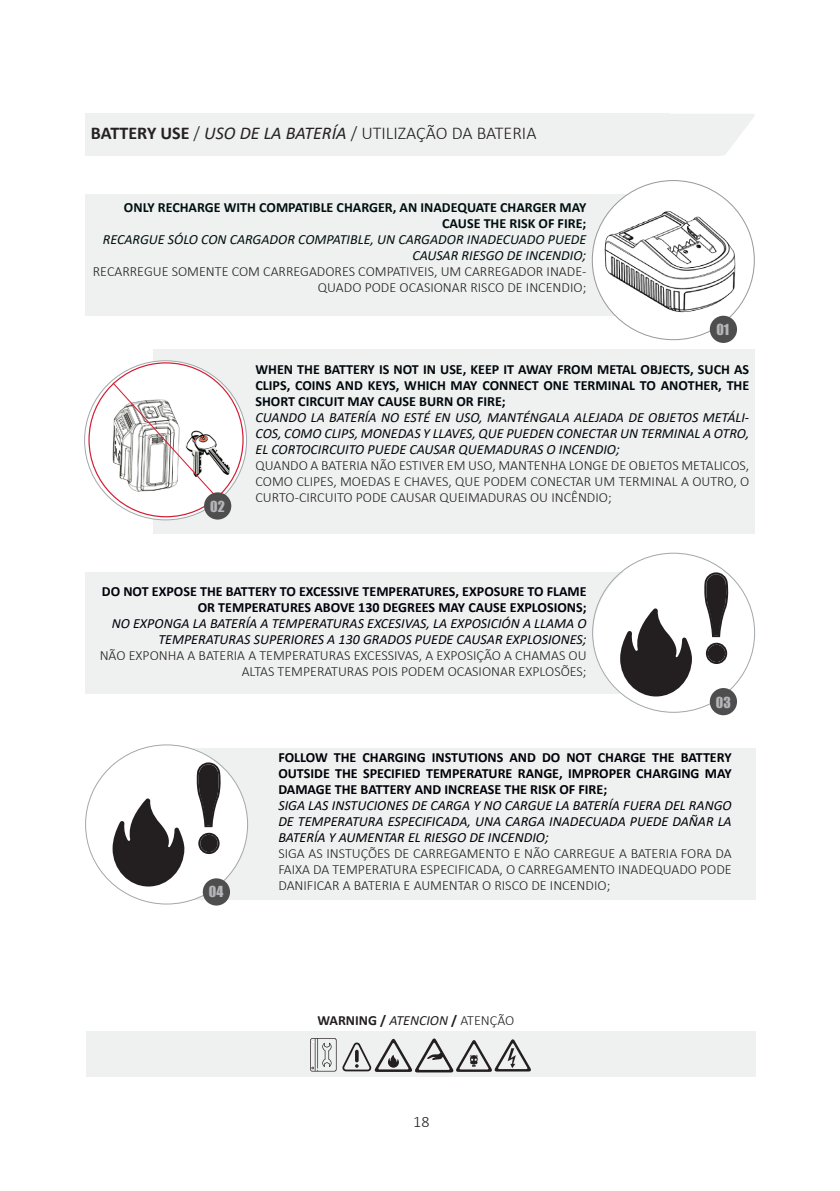
<style>
.page{position:relative;width:840px;height:1191px;background:#fff}
.page>*{position:absolute;margin:0;border:0;box-sizing:border-box;transform-origin:0 0}
.Titulo_Geral{font:300 18px "Calibri";color:#231f20}
.t1{font:300 16px "Calibri";color:#231f20}
.t2{font:300 14px/16px "Calibri";color:#231f20;text-align:justify}
.t3{font:italic 14px/16px "Calibri";color:#00080c;text-align:justify}
.t4{font:700 14px/16px "Calibri";color:#00080c;text-align:justify}
.t5{font:700 14px/16px "Calibri";color:#000007;text-align:justify}
.t6{font:italic 14px/16px "Calibri";color:#000007;text-align:justify}
.t7{font:italic 14px/16px "Calibri";color:#00010a;text-align:right}
.t8{font:700 14px/16px "Calibri";color:#00010a;text-align:right}
.t9{font:italic 14px/16px "Calibri";color:#000f0f;text-align:right}
.t10{font:700 14px/16px "Calibri";color:#000f0f;text-align:right}
.t11{font:700 14px "Calibri";color:#231f20}
.t12{font:14px "Impact";color:#b4b5b9}
.s1{font-weight:700}
.s2{font-weight:400;font-style:italic}
.s3{font-weight:300}
</style>
<div class="page">
<svg style="left:669px;top:114px;width:86px;height:42px"></svg>
<div style="left:85px;top:114px;width:584px;height:42px;background:#eff0f0"></div>
<div style="left:153px;top:350px;width:601px;height:184px;background:#eff0f0"></div>
<div style="left:85px;top:194px;width:601px;height:122px;background:#eff0f0"></div>
<div style="left:592px;top:181px;width:161px;height:159px;background:#fff;border-radius:50%"></div>
<img style="left:594px;top:197px;width:147px;height:127px">
<div style="left:709px;top:316px;width:27px;height:27px;background:#4f4e4e;border-radius:50%"></div>
<div style="left:85px;top:572px;width:601px;height:121px;background:#eff0f0"></div>
<div style="left:593px;top:555px;width:161px;height:159px;background:#fff;border-radius:50%"></div>
<svg style="left:619px;top:608px;width:72px;height:88px"></svg>
<svg style="left:704px;top:571px;width:23px;height:67px"></svg>
<div style="left:707px;top:645px;width:17px;height:17px;background:#231f20;border-radius:50%"></div>
<div style="left:705px;top:643px;width:21px;height:21px;border:2px solid #231f20;border-radius:50%"></div>
<div style="left:709px;top:688px;width:27px;height:27px;background:#4f4e4e;border-radius:50%"></div>
<div style="left:86px;top:1031px;width:669px;height:45px;background:#eff0f0"></div>
<svg style="left:310px;top:1038px;width:26px;height:33px"></svg>
<svg style="left:342px;top:1038px;width:188px;height:34px"></svg>
<div style="left:153px;top:748px;width:601px;height:152px;background:#eff0f0"></div>
<svg style="left:85px;top:746px;width:162px;height:158px"></svg>
<div style="left:200px;top:834px;width:17px;height:18px;background:#231f20;border-radius:50%"></div>
<div style="left:198px;top:832px;width:21px;height:22px;border:2px solid #231f20;border-radius:50%"></div>
<div style="left:203px;top:878px;width:27px;height:27px;background:#4f4e4e;border-radius:50%"></div>
<svg style="left:84px;top:361px;width:162px;height:159px"></svg>
<img style="left:101px;top:394px;width:142px;height:108px">
<svg style="left:111px;top:381px;width:106px;height:117px"></svg>
<div style="left:204px;top:492px;width:27px;height:27px;background:#4f4e4e;border-radius:50%"></div>
<p class="Titulo_Geral" style="left:91px;top:122px;width:447px"><span class="s1">BATTERY USE</span> / <span class="s2">USO DE LA BATERÍA</span> / UTILIZAÇÃO DA BATERIA</p>
<p class="t10" style="left:124px;top:199px;width:463px">ONLY RECHARGE WITH COMPATIBLE CHARGER, AN INADEQUATE CHARGER MAY<br>CAUSE THE RISK OF FIRE;</p>
<p class="t9" style="left:103px;top:231px;width:484px">RECARGUE SÓLO CON CARGADOR COMPATIBLE, UN CARGADOR INADECUADO PUEDE<br>CAUSAR RIESGO DE INCENDIO;</p>
<p class="t2" style="left:93px;top:263px;width:494px;text-align:right">RECARREGUE SOMENTE COM CARREGADORES COMPATIVEIS, UM CARREGADOR INADE-<br>QUADO PODE OCASIONAR RISCO DE INCENDIO;</p>
<p class="t12" style="left:716px;top:318px;width:14px">01</p>
<p class="t12" style="left:210px;top:495px;width:16px">02</p>
<p class="t4" style="left:255px;top:361px;width:495px">WHEN THE BATTERY IS NOT IN USE, KEEP IT AWAY FROM METAL OBJECTS, SUCH AS CLIPS, COINS AND KEYS, WHICH MAY CONNECT ONE TERMINAL TO ANOTHER, THE SHORT CIRCUIT MAY CAUSE BURN OR FIRE;</p>
<p class="t3" style="left:255px;top:409px;width:495px">CUANDO LA BATERÍA NO ESTÉ EN USO, MANTÉNGALA ALEJADA DE OBJETOS METÁLI-COS, COMO CLIPS, MONEDAS Y LLAVES, QUE PUEDEN CONECTAR UN TERMINAL A OTRO, EL CORTOCIRCUITO PUEDE CAUSAR QUEMADURAS O INCENDIO;</p>
<p class="t2" style="left:255px;top:458px;width:495px">QUANDO A BATERIA NÃO ESTIVER EM USO, MANTENHA LONGE DE OBJETOS METALICOS, COMO CLIPES, MOEDAS E CHAVES, QUE PODEM CONECTAR UM TERMINAL A OUTRO, O CURTO-CIRCUITO PODE CAUSAR QUEIMADURAS OU INCÊNDIO;</p>
<p class="t8" style="left:102px;top:583px;width:486px">DO NOT EXPOSE THE BATTERY TO EXCESSIVE TEMPERATURES, EXPOSURE TO FLAME<br>OR TEMPERATURES ABOVE 130 DEGREES MAY CAUSE EXPLOSIONS;</p>
<p class="t7" style="left:112px;top:614px;width:476px">NO EXPONGA LA BATERÍA A TEMPERATURAS EXCESIVAS, LA EXPOSICIÓN A LLAMA O<br>TEMPERATURAS SUPERIORES A 130 GRADOS PUEDE CAUSAR EXPLOSIONES;</p>
<p class="t2" style="left:100px;top:647px;width:488px;text-align:right">NÃO EXPONHA A BATERIA A TEMPERATURAS EXCESSIVAS, A EXPOSIÇÃO A CHAMAS OU<br>ALTAS TEMPERATURAS POIS PODEM OCASIONAR EXPLOSÕES;</p>
<p class="t12" style="left:715px;top:691px;width:16px">03</p>
<p class="t12" style="left:209px;top:881px;width:16px">04</p>
<p class="t5" style="left:278px;top:749px;width:454px">FOLLOW THE CHARGING INSTUTIONS AND DO NOT CHARGE THE BATTERY OUTSIDE THE SPECIFIED TEMPERATURE RANGE, IMPROPER CHARGING MAY DAMAGE THE BATTERY AND INCREASE THE RISK OF FIRE;</p>
<p class="t6" style="left:278px;top:796px;width:454px">SIGA LAS INSTUCIONES DE CARGA Y NO CARGUE LA BATERÍA FUERA DEL RANGO DE TEMPERATURA ESPECIFICADA, UNA CARGA INADECUADA PUEDE DAÑAR LA BATERÍA Y AUMENTAR EL RIESGO DE INCENDIO;</p>
<p class="t2" style="left:278px;top:845px;width:454px">SIGA AS INSTUÇÕES DE CARREGAMENTO E NÃO CARREGUE A BATERIA FORA DA FAIXA DA TEMPERATURA ESPECIFICADA, O CARREGAMENTO INADEQUADO PODE DANIFICAR A BATERIA E AUMENTAR O RISCO DE INCENDIO;</p>
<p class="t11" style="left:317px;top:1010px;width:198px">WARNING / <span class="s2">ATENCION</span> / <span class="s3">ATENÇÃO</span></p>
<p class="t1" style="left:413px;top:1111px;width:18px">18</p>
</div>
